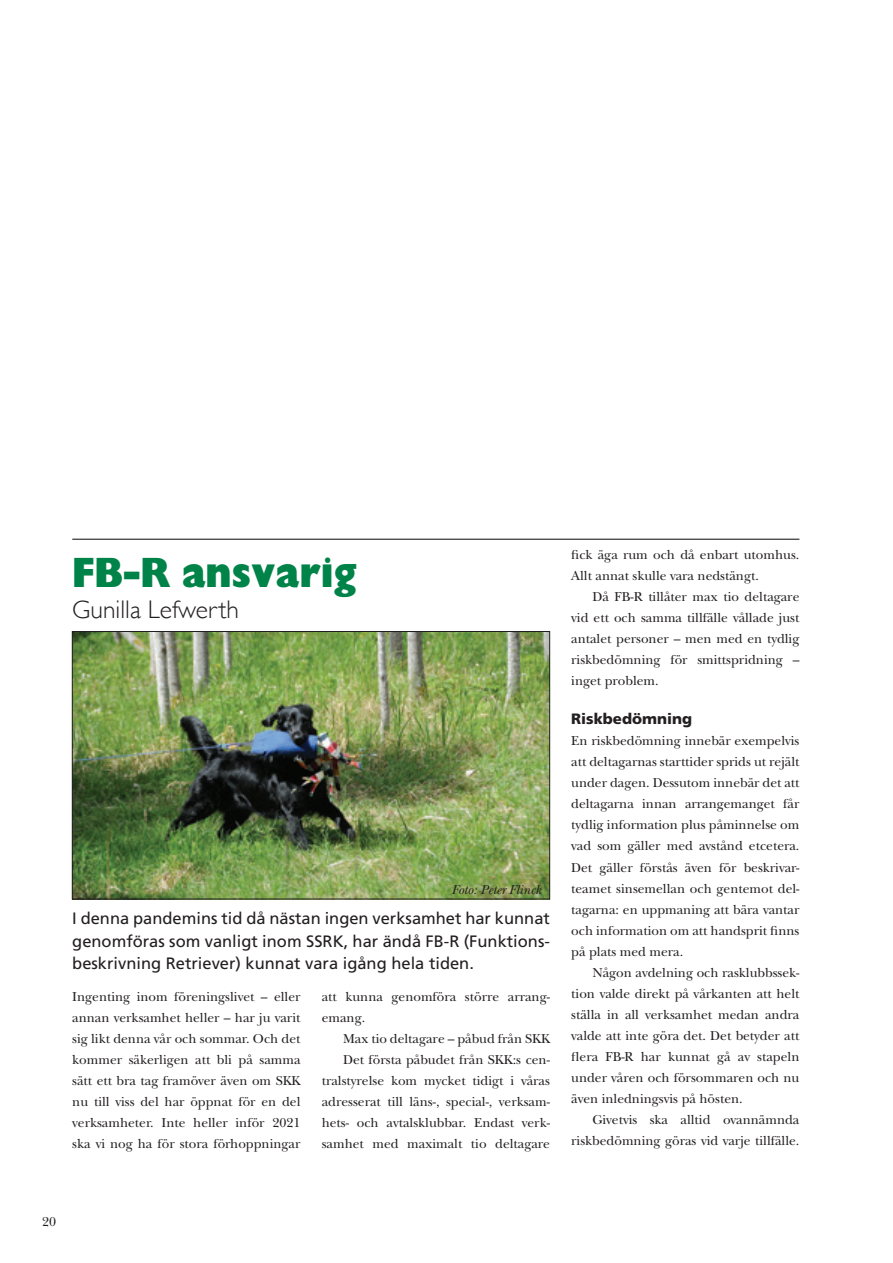
<style>
.page{position:relative;width:893px;height:1263px;background:#fff}
.page>*{position:absolute;margin:0;border:0;box-sizing:border-box;transform-origin:0 0}
.Bröd_med{font:42px "Gill Sans Extra Bold Display";color:#008348;scale:.93 1}
.Bröd_med-2{font:300 25.5px "Gill Sans";color:#231f20}
.Ingress{font:16.5px/22.5px "Frutiger";color:#231f20;text-align:justify}
.Mellanrubrik{font:900 15px "Frutiger";color:#231f20}
.Bröd_med-3{font:13.5px/21px "New Baskerville";color:#231f20;text-align:justify}
.Bröd_utan{font:13.5px/21px "New Baskerville";color:#231f20;text-align:justify}
.Bildtext{font:italic 13.5px "New Baskerville";color:#231f20}
</style>
<div class="page">
<img style="left:74px;top:633px;width:474px;height:264px">
<div style="left:72px;top:631px;width:478px;height:268px;border:1px solid #231f20"></div>
<hr style="left:72px;top:539px;width:727px;height:1px;background:#231f20">
<p class="Bröd_med" style="left:72px;top:547px;width:308px">FB-R ansvarig</p>
<p class="Bröd_med-2" style="left:72px;top:589px;width:168px">Gunilla Lefwerth</p>
<p class="Bildtext" style="left:452px;top:882px;width:91px">Foto: Peter Flinck</p>
<p class="Ingress" style="left:72px;top:907px;width:479px">I denna pandemins tid då nästan ingen verksamhet har kunnat genomföras som vanligt inom SSRK, har ändå FB-R (Funktions&shy;beskrivning Retriever) kunnat vara igång hela tiden.</p>
<p class="Bröd_utan" style="left:72px;top:986px;width:230px">Ingenting inom föreningslivet – eller annan verksamhet heller – har ju varit sig likt denna vår och sommar. Och det kommer säkerligen att bli på samma sätt ett bra tag framöver även om SKK nu till viss del har öppnat för en del verksamheter. Inte heller inför 2021 ska vi nog ha för stora förhoppningar</p>
<p class="Bröd_utan" style="left:322px;top:986px;width:230px">att kunna genomföra större arrang&shy;emang.</p>
<p class="Bröd_med-3" style="left:343px;top:1028px;width:208px">Max tio deltagare – påbud från SKK</p>
<p class="Bröd_med-3" style="left:322px;top:1049px;width:230px;text-indent:21px">Det första påbudet från SKK:s cen&shy;tralstyrelse kom mycket tidigt i våras adresserat till läns-, special-, verksam&shy;hets- och avtalsklubbar. Endast verk&shy;samhet med maximalt tio deltagare</p>
<p class="Bröd_med-3" style="left:571px;top:544px;width:230px">fick äga rum och då enbart utomhus.<br>Allt annat skulle vara nedstängt.</p>
<p class="Bröd_med-3" style="left:571px;top:586px;width:230px;text-indent:21px">Då FB-R tillåter max tio deltagare vid ett och samma tillfälle vållade just antalet personer – men med en tydlig riskbedömning för smittspridning – inget problem.</p>
<p class="Mellanrubrik" style="left:571px;top:710px;width:122px">Riskbedömning</p>
<p class="Bröd_utan" style="left:571px;top:731px;width:230px">En riskbedömning innebär exempelvis att deltagarnas starttider sprids ut rejält under dagen. Dessutom innebär det att deltagarna innan arrangemanget får tydlig information plus påminnelse om vad som gäller med avstånd etcetera.<br>Det gäller förstås även för beskrivar&shy;teamet sinsemellan och gentemot del&shy;tagarna: en uppmaning att bära vantar och information om att handsprit finns på plats med mera.</p>
<p class="Bröd_med-3" style="left:571px;top:962px;width:230px;text-indent:21px">Någon avdelning och rasklubbssek&shy;tion valde direkt på vårkanten att helt ställa in all verksamhet medan andra valde att inte göra det. Det betyder att flera FB-R har kunnat gå av stapeln under våren och försommaren och nu även inledningsvis på hösten.</p>
<p class="Bröd_med-3" style="left:571px;top:1109px;width:230px;text-align:right">Givetvis ska alltid ovannämnda riskbedömning göras vid varje tillfälle.</p>
<p class="Bröd_utan" style="left:42px;top:1211px;width:16px">20</p>
</div>
